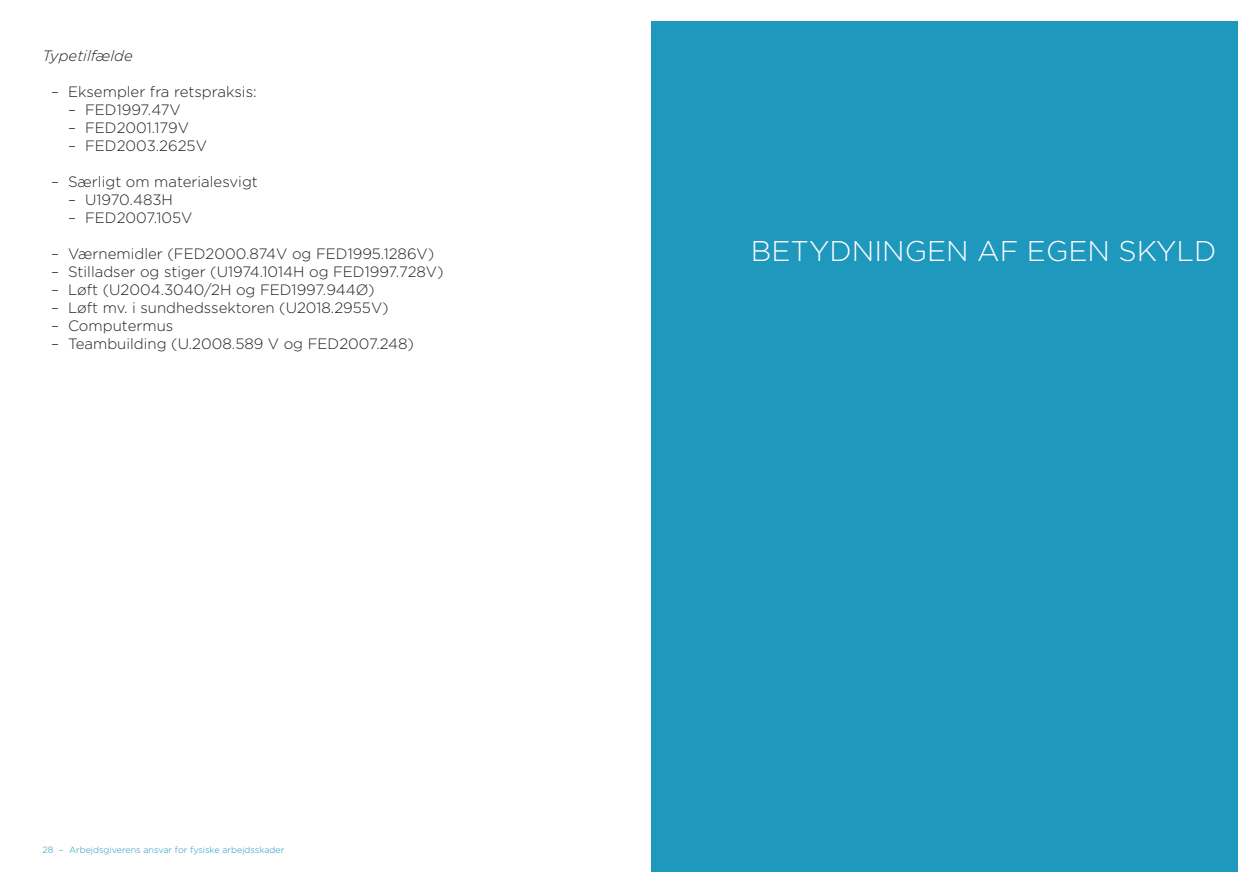
<style>
.page{position:relative;width:1259px;height:893px;background:#fff}
.page>*{position:absolute;margin:0;border:0;box-sizing:border-box;transform-origin:0 0}
.t1{font:300 28.5px "Gotham";color:#fff}
.t2{font:300 15px "Gotham";color:#231f20}
.t3{font:italic 300 15px "Gotham";color:#231f20}
.t4{font:300 9px "Gotham";color:#1f98bd}
</style>
<div class="page">
<div style="left:651px;top:21px;width:586px;height:851px;background:#1f98bd"></div>
<p class="t3" style="left:43px;top:46px;width:92px">Typetilfælde</p>
<p class="t2" style="left:51px;top:82px;width:207px">– Eksempler fra retspraksis:</p>
<p class="t2" style="left:68px;top:100px;width:114px">– FED1997.47V</p>
<p class="t2" style="left:68px;top:118px;width:122px">– FED2001.179V</p>
<p class="t2" style="left:68px;top:136px;width:140px">– FED2003.2625V</p>
<p class="t2" style="left:51px;top:172px;width:208px">– Særligt om materialesvigt</p>
<p class="t2" style="left:68px;top:190px;width:106px">– U1970.483H</p>
<p class="t2" style="left:68px;top:208px;width:126px">– FED2007.105V</p>
<p class="t2" style="left:51px;top:244px;width:385px">– Værnemidler (FED2000.874V og FED1995.1286V)</p>
<p class="t2" style="left:51px;top:262px;width:394px">– Stilladser og stiger (U1974.1014H og FED1997.728V)</p>
<p class="t2" style="left:51px;top:280px;width:325px">– Løft (U2004.3040/2H og FED1997.944Ø)</p>
<p class="t2" style="left:51px;top:298px;width:339px">– Løft mv. i sundhedssektoren (U2018.2955V)</p>
<p class="t2" style="left:51px;top:316px;width:124px">– Computermus</p>
<p class="t2" style="left:51px;top:334px;width:364px">– Teambuilding (U.2008.589 V og FED2007.248)</p>
<p class="t4" style="left:43px;top:844px;width:243px">28 – Arbejdsgiverens ansvar for fysiske arbejdsskader</p>
<h1 class="t1" style="left:751px;top:233px;width:467px">BETYDNINGEN AF EGEN SKYLD</h1>
</div>
